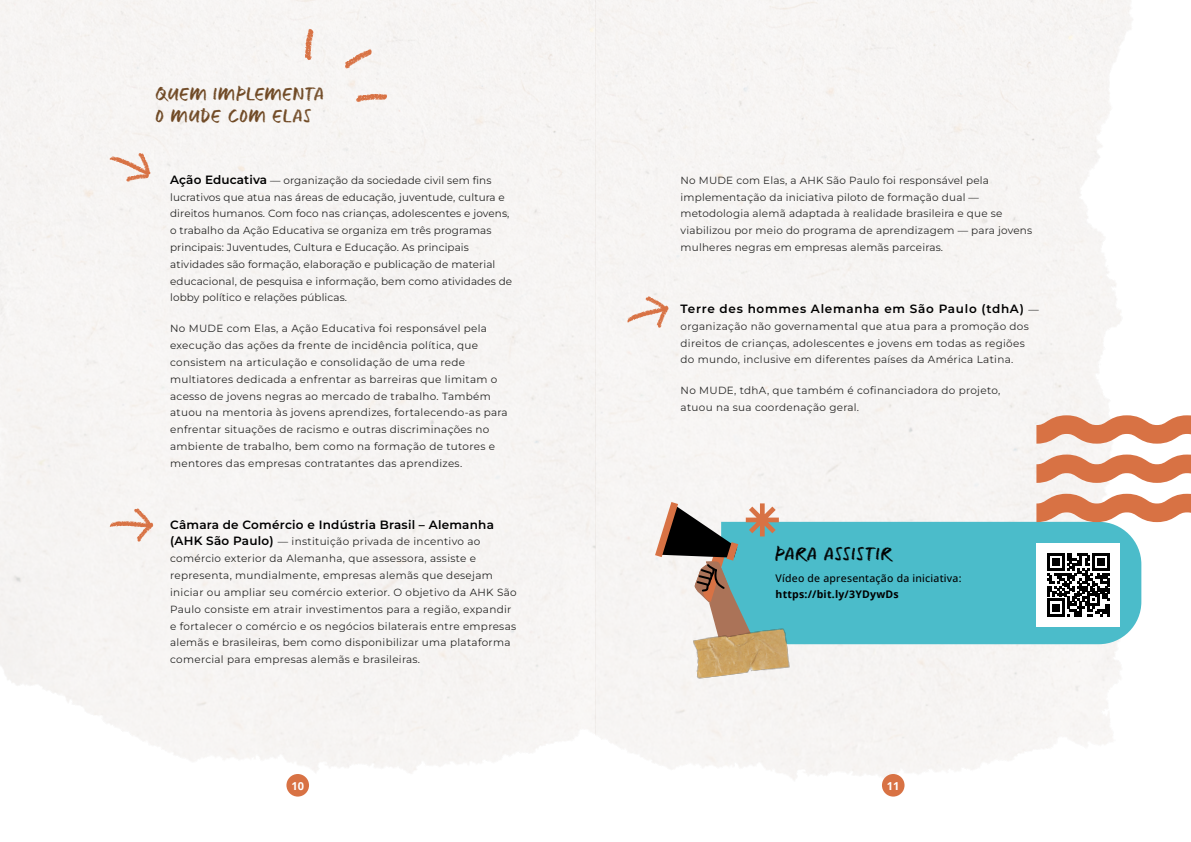
<style>
.page{position:relative;width:1191px;height:842px;background:#fff}
.page>*{position:absolute;margin:0;border:0;box-sizing:border-box;transform-origin:0 0}
.t1{font:18px/22px "CAPUT";letter-spacing:.05em;color:#744d27}
.box_titulo{font:18px "CAPUT";letter-spacing:.05em;color:#000}
.corpo_texto_geral{font:600 12px "Montserrat";letter-spacing:.02em;color:#000}
.corpo_texto_geral-2{font:600 12px "Montserrat";letter-spacing:.06em;color:#000}
.t2{font:700 11px "Open Sans";color:#fff}
.box_corpo{font:500 10.5px "Open Sans";letter-spacing:.02em;color:#000}
.box_corpo-2{font:700 10.5px "Open Sans";letter-spacing:.02em;color:#000}
.corpo_texto_geral-3{font:10.4px/16.8px "Montserrat";letter-spacing:.03em;color:#282827}
.corpo_texto_geral-4{font:10.4px/16.8px "Montserrat";letter-spacing:.01em;color:#282827}
.s1{font-weight:600;font-size:12px;color:#000}
.s2{font-weight:400;font-size:10.4px;color:#282827}
</style>
<div class="page">
<img style="left:0;top:0;width:1191px;height:784px">
<div style="left:779px;top:522px;width:362px;height:122px;background:#4bbcca"></div>
<img style="left:685px;top:620px;width:109px;height:64px">
<div style="left:1036px;top:543px;width:84px;height:83px;background:#fff"></div>
<svg style="left:1047px;top:553px;width:63px;height:63px"></svg>
<svg style="left:655px;top:502px;width:124px;height:149px"></svg>
<svg style="left:109px;top:153px;width:41px;height:29px"></svg>
<svg style="left:110px;top:508px;width:43px;height:34px"></svg>
<svg style="left:627px;top:296px;width:41px;height:32px"></svg>
<svg style="left:1036px;top:415px;width:155px;height:29px"></svg>
<svg style="left:1036px;top:455px;width:155px;height:28px"></svg>
<svg style="left:1036px;top:494px;width:155px;height:28px"></svg>
<svg style="left:345px;top:49px;width:27px;height:20px"></svg>
<svg style="left:356px;top:94px;width:31px;height:8px"></svg>
<svg style="left:305px;top:29px;width:8px;height:31px"></svg>
<div style="left:286px;top:774px;width:23px;height:22px;background:#d87244;border-radius:50%"></div>
<div style="left:882px;top:774px;width:22px;height:22px;background:#d87244;border-radius:50%"></div>
<h1 class="t1" style="left:156px;top:81px;width:170px">QUEM IMPLEMENTA<br>O MUDE COM ELAS</h1>
<p class="corpo_texto_geral-4" style="left:170px;top:171px;width:344px"><span class="s1">Ação Educativa</span> — organização da sociedade civil sem fins lucrativos que atua nas áreas de educação, juventude, cultura e direitos humanos. Com foco nas crianças, adolescentes e jovens, o trabalho da Ação Educativa se organiza em três programas principais: Juventudes, Cultura e Educação. As principais atividades são formação, elaboração e publicação de material educacional, de pesquisa e informação, bem como atividades de lobby político e relações públicas.</p>
<p class="corpo_texto_geral-3" style="left:170px;top:320px;width:339px">No MUDE com Elas, a Ação Educativa foi responsável pela execução das ações da frente de incidência política, que consistem na articulação e consolidação de uma rede multiatores dedicada a enfrentar as barreiras que limitam o acesso de jovens negras ao mercado de trabalho. Também atuou na mentoria às jovens aprendizes, fortalecendo-as para enfrentar situações de racismo e outras discriminações no ambiente de trabalho, bem como na formação de tutores e mentores das empresas contratantes das aprendizes.</p>
<p class="corpo_texto_geral-3" style="left:680px;top:171px;width:353px">No MUDE com Elas, a AHK São Paulo foi responsável pela implementação da iniciativa piloto de formação dual — metodologia alemã adaptada à realidade brasileira e que se viabilizou por meio do programa de aprendizagem — para jovens mulheres negras em empresas alemãs parceiras.</p>
<p class="corpo_texto_geral-2" style="left:680px;top:301px;width:360px">Terre des hommes Alemanha em São Paulo (tdhA) <span class="s2">—</span></p>
<p class="corpo_texto_geral-3" style="left:680px;top:317px;width:350px">organização não governamental que atua para a promoção dos direitos de crianças, adolescentes e jovens em todas as regiões do mundo, inclusive em diferentes países da América Latina.</p>
<p class="corpo_texto_geral-3" style="left:680px;top:382px;width:321px">No MUDE, tdhA, que também é cofinanciadora do projeto, atuou na sua coordenação geral.</p>
<p class="corpo_texto_geral" style="left:170px;top:516px;width:325px">Câmara de Comércio e Indústria Brasil – Alemanha</p>
<p class="corpo_texto_geral-3" style="left:170px;top:533px;width:348px"><span class="s1">(AHK São Paulo)</span> — instituição privada de incentivo ao comércio exterior da Alemanha, que assessora, assiste e representa, mundialmente, empresas alemãs que desejam iniciar ou ampliar seu comércio exterior. O objetivo da AHK São Paulo consiste em atrair investimentos para a região, expandir e fortalecer o comércio e os negócios bilaterais entre empresas alemãs e brasileiras, bem como disponibilizar uma plataforma comercial para empresas alemãs e brasileiras.</p>
<p class="box_titulo" style="left:775px;top:539px;width:118px">PARA ASSISTIR</p>
<p class="box_corpo" style="left:775px;top:571px;width:187px">Vídeo de apresentação da iniciativa:</p>
<p class="box_corpo-2" style="left:775px;top:587px;width:125px">https://bit.ly/3YDywDs</p>
<p class="t2" style="left:291px;top:778px;width:14px">10</p>
<p class="t2" style="left:887px;top:778px;width:14px">11</p>
</div>
